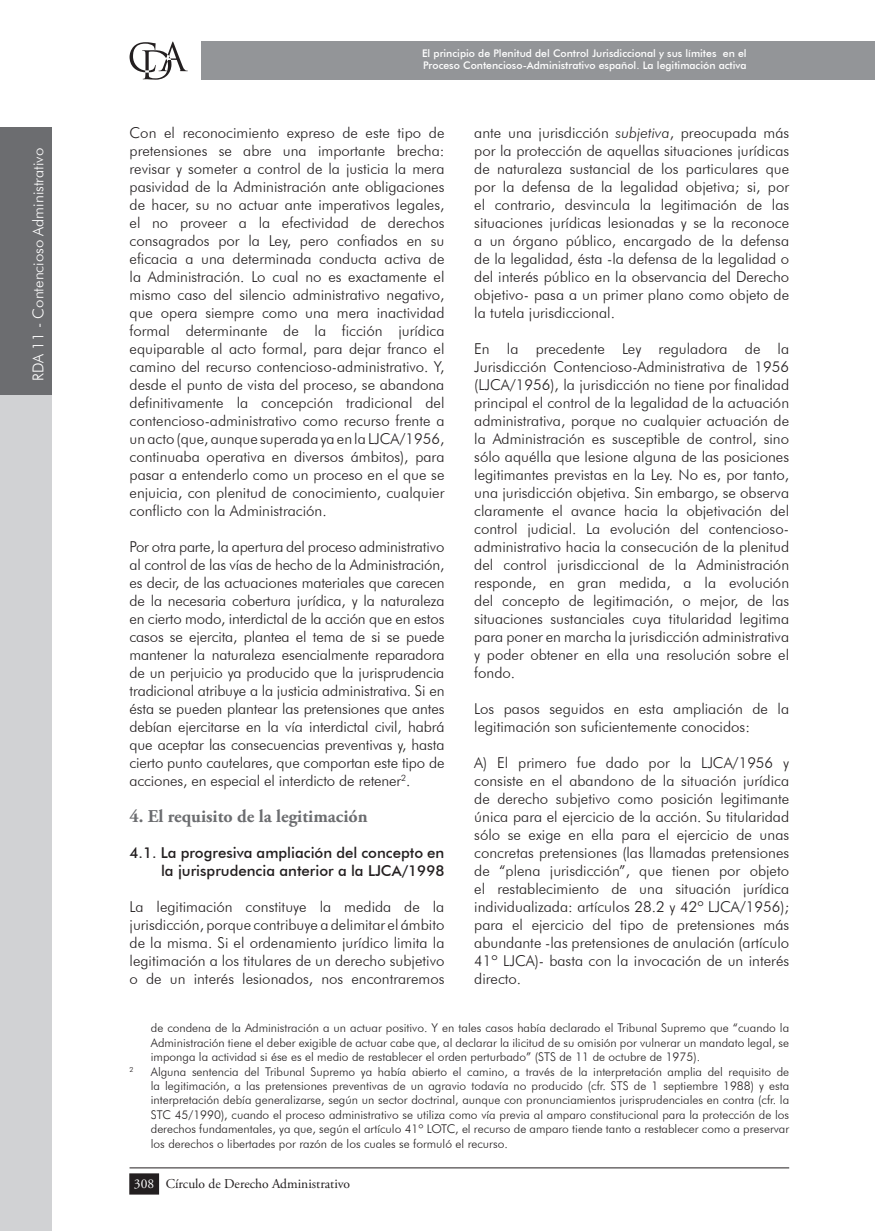
<style>
.page{position:relative;width:875px;height:1231px;background:#fff}
.page>*{position:absolute;margin:0;border:0;box-sizing:border-box;transform-origin:0 0}
.t1{font:700 18px "Adobe Garamond Pro";color:#6c6d70}
.t2{font:300 15px/18px "Futura BT";color:#231f20;text-align:justify}
.t3{font:500 15px/18px "Futura BT";color:#231f20;text-align:right}
.t4{font:300 15px "Futura BT";color:#fff}
.t5{font:13.5px "Adobe Garamond Pro";color:#231f20}
.t6{font:300 12px/14.4px "Futura BT";color:#231f20;text-align:justify}
.t7{font:500 10.5px/12.6px "Futura BT";color:#fff}
.t8{font:300 7.05px "Futura BT";color:#231f20}
.s1{font-style:italic}
.s2{color:#fff}
</style>
<div class="page">
<hr style="left:874px;top:41px;width:1px;height:39px;background:#939598">
<div style="left:201px;top:41px;width:673px;height:39px;background:#939598"></div>
<svg style="left:129px;top:42px;width:59px;height:38px"></svg>
<hr style="left:129px;top:1167px;width:660px;height:1px;background:#231f20">
<div style="left:130px;top:1174px;width:28px;height:20px;background:#231f20"></div>
<div style="left:129px;top:1173px;width:30px;height:21px;border:2px solid #231f20"></div>
<div style="left:0;top:386px;width:52px;height:845px;background:#d1d2d4"></div>
<div style="left:0;top:127px;width:52px;height:267px;background:#6c6d70"></div>
<p class="t4" style="left:29px;top:381px;width:235px;rotate:-90deg">RDA 11 - Contencioso Administrativo</p>
<p class="t7" style="left:422px;top:47px;width:326px">El principio de Plenitud del Control Jurisdiccional y sus límites en el<br>Proceso Contencioso-Administrativo español. La legitimación activa</p>
<p class="t2" style="left:129px;top:123px;width:316px">Con el reconocimiento expreso de este tipo de pretensiones se abre una importante brecha: revisar y someter a control de la justicia la mera pasividad de la Administración ante obligaciones de hacer, su no actuar ante imperativos legales, el no proveer a la efectividad de derechos consagrados por la Ley, pero confiados en su eficacia a una determinada conducta activa de la Administración. Lo cual no es exactamente el mismo caso del silencio administrativo negativo, que opera siempre como una mera inactividad formal determinante de la ficción jurídica equiparable al acto formal, para dejar franco el camino del recurso contencioso-administrativo. Y, desde el punto de vista del proceso, se abandona definitivamente la concepción tradicional del contencioso-administrativo como recurso frente a un acto (que, aunque superada ya en la LJCA/1956, continuaba operativa en diversos ámbitos), para pasar a entenderlo como un proceso en el que se enjuicia, con plenitud de conocimiento, cualquier conflicto con la Administración.</p>
<p class="t2" style="left:129px;top:537px;width:316px">Por otra parte, la apertura del proceso administrativo al control de las vías de hecho de la Administración, es decir, de las actuaciones materiales que carecen de la necesaria cobertura jurídica, y la naturaleza en cierto modo, interdictal de la acción que en estos casos se ejercita, plantea el tema de si se puede mantener la naturaleza esencialmente reparadora de un perjuicio ya producido que la jurisprudencia tradicional atribuye a la justicia administrativa. Si en ésta se pueden plantear las pretensiones que antes debían ejercitarse en la vía interdictal civil, habrá que aceptar las consecuencias preventivas y, hasta cierto punto cautelares, que comportan este tipo de acciones, en especial el interdicto de retener<sup>2</sup>.</p>
<p class="t1" style="left:129px;top:806px;width:240px">4. El requisito de la legitimación</p>
<p class="t3" style="left:129px;top:843px;width:316px">4.1. La progresiva ampliación del concepto en la jurisprudencia anterior a la LJCA/1998</p>
<p class="t2" style="left:129px;top:897px;width:316px">La legitimación constituye la medida de la jurisdicción, porque contribuye a delimitar el ámbito de la misma. Si el ordenamiento jurídico limita la legitimación a los titulares de un derecho subjetivo o de un interés lesionados, nos encontraremos</p>
<p class="t2" style="left:474px;top:123px;width:316px">ante una jurisdicción <span class="s1">subjetiva</span>, preocupada más por la protección de aquellas situaciones jurídicas de naturaleza sustancial de los particulares que por la defensa de la legalidad objetiva; si, por el contrario, desvincula la legitimación de las situaciones jurídicas lesionadas y se la reconoce a un órgano público, encargado de la defensa de la legalidad, ésta -la defensa de la legalidad o del interés público en la observancia del Derecho objetivo- pasa a un primer plano como objeto de la tutela jurisdiccional.</p>
<p class="t2" style="left:474px;top:339px;width:316px">En la precedente Ley reguladora de la Jurisdicción Contencioso-Administrativa de 1956 (LJCA/1956), la jurisdicción no tiene por finalidad principal el control de la legalidad de la actuación administrativa, porque no cualquier actuación de la Administración es susceptible de control, sino sólo aquélla que lesione alguna de las posiciones legitimantes previstas en la Ley. No es, por tanto, una jurisdicción objetiva. Sin embargo, se observa claramente el avance hacia la objetivación del control judicial. La evolución del contencioso&shy;administrativo hacia la consecución de la plenitud del control jurisdiccional de la Administración responde, en gran medida, a la evolución del concepto de legitimación, o mejor, de las situaciones sustanciales cuya titularidad legitima para poner en marcha la jurisdicción administrativa y poder obtener en ella una resolución sobre el fondo.</p>
<p class="t2" style="left:474px;top:699px;width:316px">Los pasos seguidos en esta ampliación de la legitimación son suficientemente conocidos:</p>
<p class="t2" style="left:474px;top:753px;width:316px">A) El primero fue dado por la LJCA/1956 y consiste en el abandono de la situación jurídica de derecho subjetivo como posición legitimante única para el ejercicio de la acción. Su titularidad sólo se exige en ella para el ejercicio de unas concretas pretensiones (las llamadas pretensiones de “plena jurisdicción”, que tienen por objeto el restablecimiento de una situación jurídica individualizada: artículos 28.2 y 42º LJCA/1956); para el ejercicio del tipo de pretensiones más abundante -las pretensiones de anulación (artículo 41º LJCA)- basta con la invocación de un interés directo.</p>
<p class="t6" style="left:151px;top:1021px;width:639px">de condena de la Administración a un actuar positivo. Y en tales casos había declarado el Tribunal Supremo que “cuando la Administración tiene el deber exigible de actuar cabe que, al declarar la ilicitud de su omisión por vulnerar un mandato legal, se imponga la actividad si ése es el medio de restablecer el orden perturbado” (STS de 11 de octubre de 1975).</p>
<p class="t8" style="left:129px;top:1065px;width:6px">2</p>
<p class="t6" style="left:151px;top:1064px;width:639px">Alguna sentencia del Tribunal Supremo ya había abierto el camino, a través de la interpretación amplia del requisito de la legitimación, a las pretensiones preventivas de un agravio todavía no producido (cfr. STS de 1 septiembre 1988) y esta interpretación debía generalizarse, según un sector doctrinal, aunque con pronunciamientos jurisprudenciales en contra (cfr. la STC 45/1990), cuando el proceso administrativo se utiliza como vía previa al amparo constitucional para la protección de los derechos fundamentales, ya que, según el artículo 41º LOTC, el recurso de amparo tiende tanto a restablecer como a preservar los derechos o libertades por razón de los cuales se formuló el recurso.</p>
<p class="t5" style="left:134px;top:1175px;width:218px"><span class="s2">308</span> Círculo de Derecho Administrativo</p>
</div>
